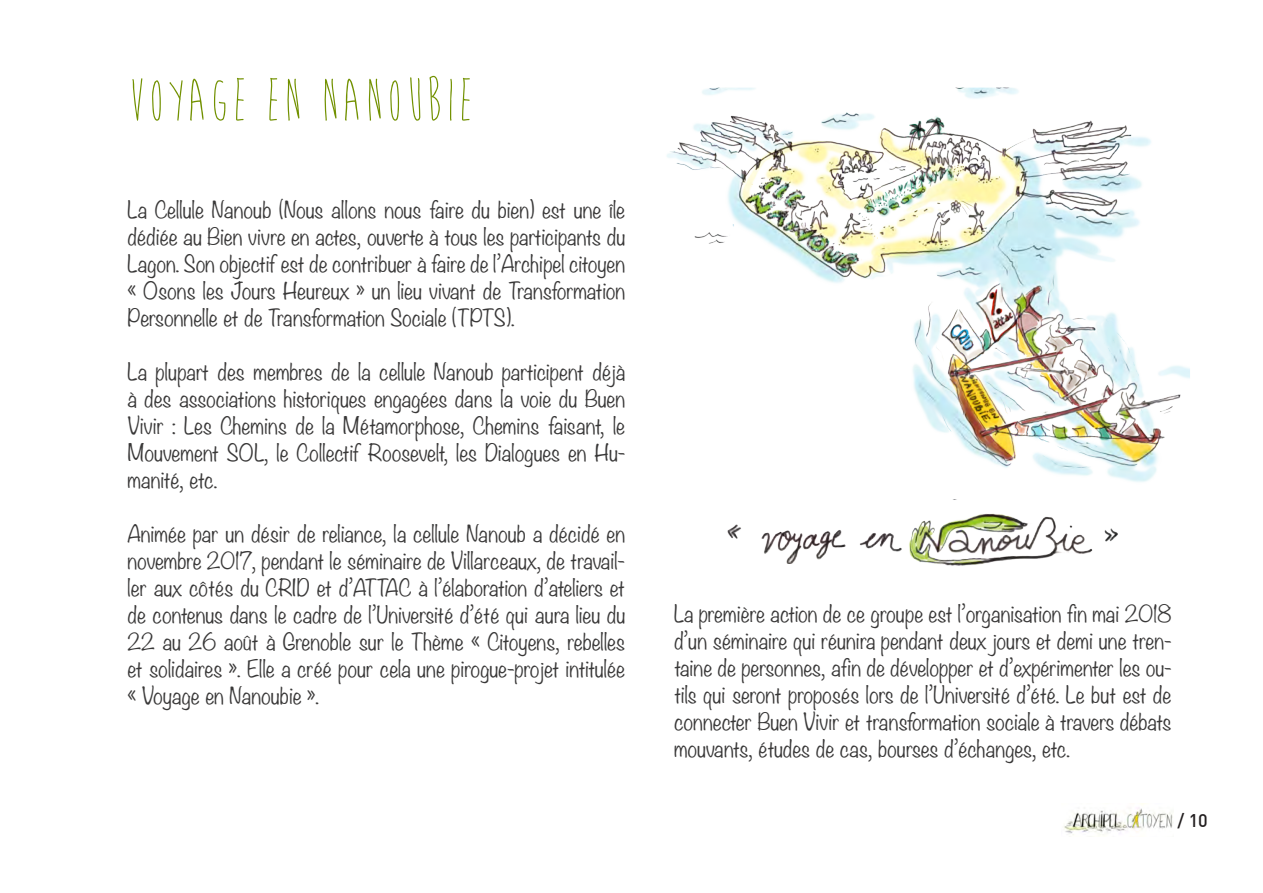
<style>
.page{position:relative;width:1263px;height:893px;background:#fff}
.page>*{position:absolute;margin:0;border:0;box-sizing:border-box;transform-origin:0 0}
.titre{font:63px "Brain Flower";color:#729100}
.texte{font:300 21px/27px "Noteworthy";color:#393838;text-align:justify}
.t1{font:500 18px "DIN Pro";color:#231f20}
</style>
<div class="page">
<img style="left:1064px;top:807px;width:109px;height:28px">
<img style="left:667px;top:88px;width:523px;height:394px">
<img style="left:943px;top:513px;width:175px;height:53px">
<img style="left:727px;top:513px;width:219px;height:51px">
<p class="titre" style="left:128px;top:68px;width:349px">VOYAGE EN NANOUBIE</p>
<p class="texte" style="left:128px;top:195px;width:499px">La Cellule Nanoub (Nous allons nous faire du bien) est une île dédiée au Bien vivre en actes, ouverte à tous les participants du Lagon. Son objectif est de contribuer à faire de l’Archipel citoyen « Osons les Jours Heureux » un lieu vivant de Transformation Personnelle et de Transformation Sociale (TPTS).</p>
<p class="texte" style="left:128px;top:357px;width:499px">La plupart des membres de la cellule Nanoub participent déjà à des associations historiques engagées dans la voie du Buen Vivir : Les Chemins de la Métamorphose, Chemins faisant, le Mouvement SOL, le Collectif Roosevelt, les Dialogues en Hu&shy;manité, etc.</p>
<p class="texte" style="left:128px;top:519px;width:499px">Animée par un désir de reliance, la cellule Nanoub a décidé en novembre 2017, pendant le séminaire de Villarceaux, de travail&shy;ler aux côtés du CRID et d’ATTAC à l’élaboration d’ateliers et de contenus dans le cadre de l’Université d’été qui aura lieu du 22 au 26 août à Grenoble sur le Thème « Citoyens, rebelles et solidaires ». Elle a créé pour cela une pirogue-projet intitulée « Voyage en Nanoubie ».</p>
<p class="texte" style="left:674px;top:599px;width:499px">La première action de ce groupe est l’organisation fin mai 2018 d’un séminaire qui réunira pendant deux jours et demi une tren&shy;taine de personnes, afin de développer et d’expérimenter les ou&shy;tils qui seront proposés lors de l’Université d’été. Le but est de connecter Buen Vivir et transformation sociale à travers débats mouvants, études de cas, bourses d’échanges, etc.</p>
<p class="t1" style="left:1177px;top:809px;width:32px">/ 10</p>
</div>
